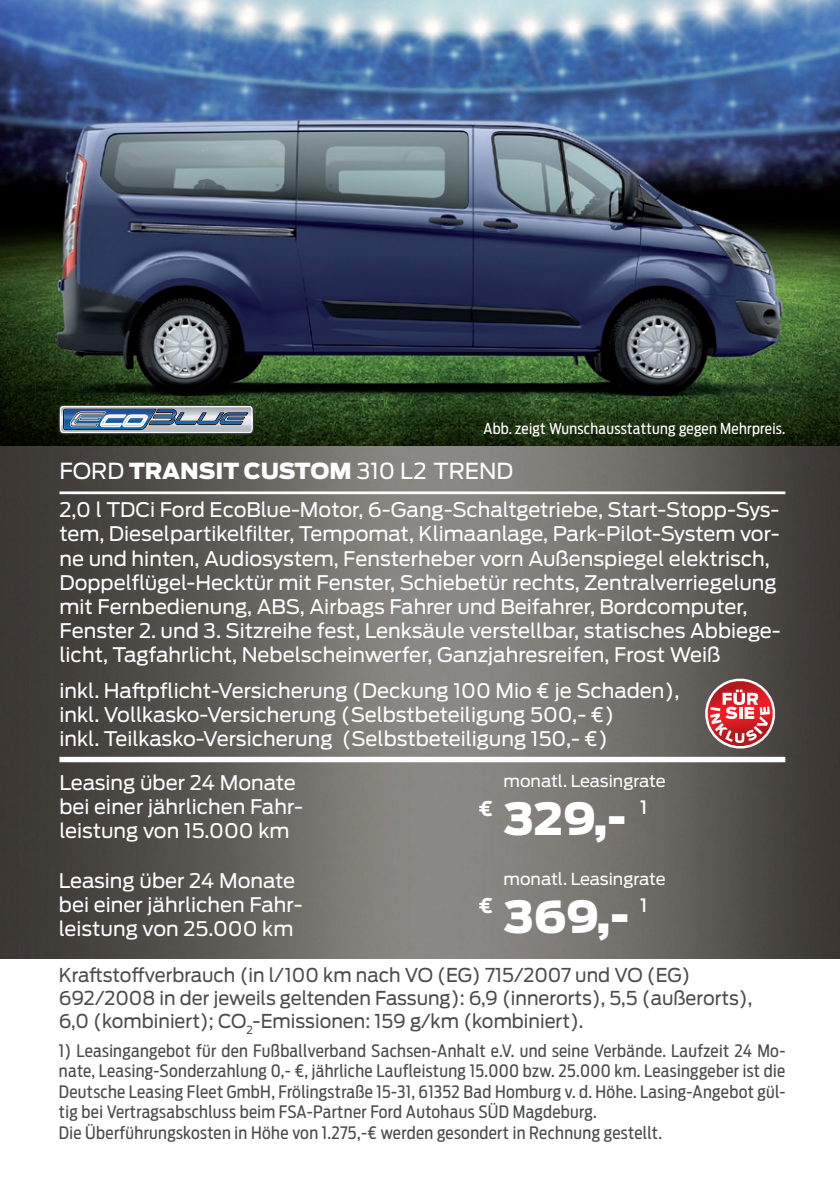
<style>
.page{position:relative;width:840px;height:1194px;background:#fff}
.page>*{position:absolute;margin:0;border:0;box-sizing:border-box;transform-origin:0 0}
.t1{font:900 44px "Ford Antenna";letter-spacing:-.005em;color:#fff}
.t2{font:22px "Ford Antenna";color:#fff}
.t3{font:700 20.2px "Ford Antenna";color:#fff}
.t4{font:20px/24px "Ford Antenna";color:#fff}
.t5{font:19px/22.8px "Ford Antenna";color:#4b4c4d;scale:.96 1}
.t6{font:500 18.4px "Ford Antenna";color:#fff}
.t7{font:17px/20.4px "Ford Antenna Cond";letter-spacing:.02em;color:#4b4c4d}
.t8{font:16.4px "Ford Antenna";color:#fff}
.t9{font:15px "Ford Antenna Cond";letter-spacing:.02em;color:#fff}
.s1{font-weight:900}
</style>
<div class="page">
<img style="left:0;top:0;width:839px;height:446px">
<img style="left:0;top:446px;width:839px;height:512px">
<hr style="left:59px;top:491px;width:725px;height:3px;background:#fff">
<div style="left:59px;top:756px;width:725px;height:6px;background:#fff"></div>
<svg style="left:59px;top:405px;width:194px;height:29px;background:#8698ab"></svg>
<svg style="left:701px;top:678px;width:77px;height:73px"></svg>
<svg style="left:0;top:0;width:3px;height:5px"></svg>
<p class="t9" style="left:483px;top:416px;width:303px">Abb. zeigt Wunschausstattung gegen Mehrpreis.</p>
<p class="t2" style="left:59px;top:452px;width:455px">FORD <span class="s1">TRANSIT CUSTOM</span> 310 L2 TREND</p>
<p class="t4" style="left:59px;top:496px;width:722px">2,0 l TDCi Ford EcoBlue-Motor, 6-Gang-Schaltgetriebe, Start-Stopp-Sys&shy;tem, Dieselpartikelfilter, Tempomat, Klimaanlage, Park-Pilot-System vor&shy;ne und hinten, Audiosystem, Fensterheber vorn Außenspiegel elektrisch, Doppelflügel-Hecktür mit Fenster, Schiebetür rechts, Zentralverriegelung mit Fernbedienung, ABS, Airbags Fahrer und Beifahrer, Bordcomputer, Fenster 2. und 3. Sitzreihe fest, Lenksäule verstellbar, statisches Abbiege&shy;licht, Tagfahrlicht, Nebelscheinwerfer, Ganzjahresreifen, Frost Weiß</p>
<p class="t4" style="left:59px;top:676px;width:621px">inkl. Haftpflicht-Versicherung (Deckung 100 Mio € je Schaden), inkl. Vollkasko-Versicherung (Selbstbeteiligung 500,- €)<br>inkl. Teilkasko-Versicherung (Selbstbeteiligung 150,- €)</p>
<p class="t4" style="left:59px;top:768px;width:245px">Leasing über 24 Monate bei einer jährlichen Fahr&shy;leistung von 15.000 km</p>
<p class="t4" style="left:59px;top:866px;width:245px">Leasing über 24 Monate bei einer jährlichen Fahr&shy;leistung von 25.000 km</p>
<p class="t8" style="left:503px;top:767px;width:163px">monatl. Leasingrate</p>
<p class="t3" style="left:478px;top:789px;width:16px">€</p>
<p class="t6" style="left:639px;top:791px;width:9px">1</p>
<h1 class="t1" style="left:504px;top:777px;width:123px">329,-</h1>
<p class="t8" style="left:503px;top:865px;width:163px">monatl. Leasingrate</p>
<p class="t3" style="left:478px;top:887px;width:16px">€</p>
<p class="t6" style="left:639px;top:889px;width:9px">1</p>
<h1 class="t1" style="left:504px;top:875px;width:126px">369,-</h1>
<p class="t5" style="left:59px;top:961px;width:723px">Kraftstoffverbrauch (in l/100 km nach VO (EG) 715/2007 und VO (EG)<br>692/2008 in der jeweils geltenden Fassung): 6,9 (innerorts), 5,5 (außerorts),<br>6,0 (kombiniert); CO<sub>2</sub>-Emissionen: 159 g/km (kombiniert).</p>
<p class="t7" style="left:59px;top:1038px;width:727px">1) Leasingangebot für den Fußballverband Sachsen-Anhalt e.V. und seine Verbände. Laufzeit 24 Mo&shy;nate, Leasing-Sonderzahlung 0,- €, jährliche Laufleistung 15.000 bzw. 25.000 km. Leasinggeber ist die Deutsche Leasing Fleet GmbH, Frölingstraße 15-31, 61352 Bad Homburg v. d. Höhe. Lasing-Angebot gül&shy;tig bei Vertragsabschluss beim FSA-Partner Ford Autohaus SÜD Magdeburg.<br>Die Überführungskosten in Höhe von 1.275,-€ werden gesondert in Rechnung gestellt.</p>
</div>
